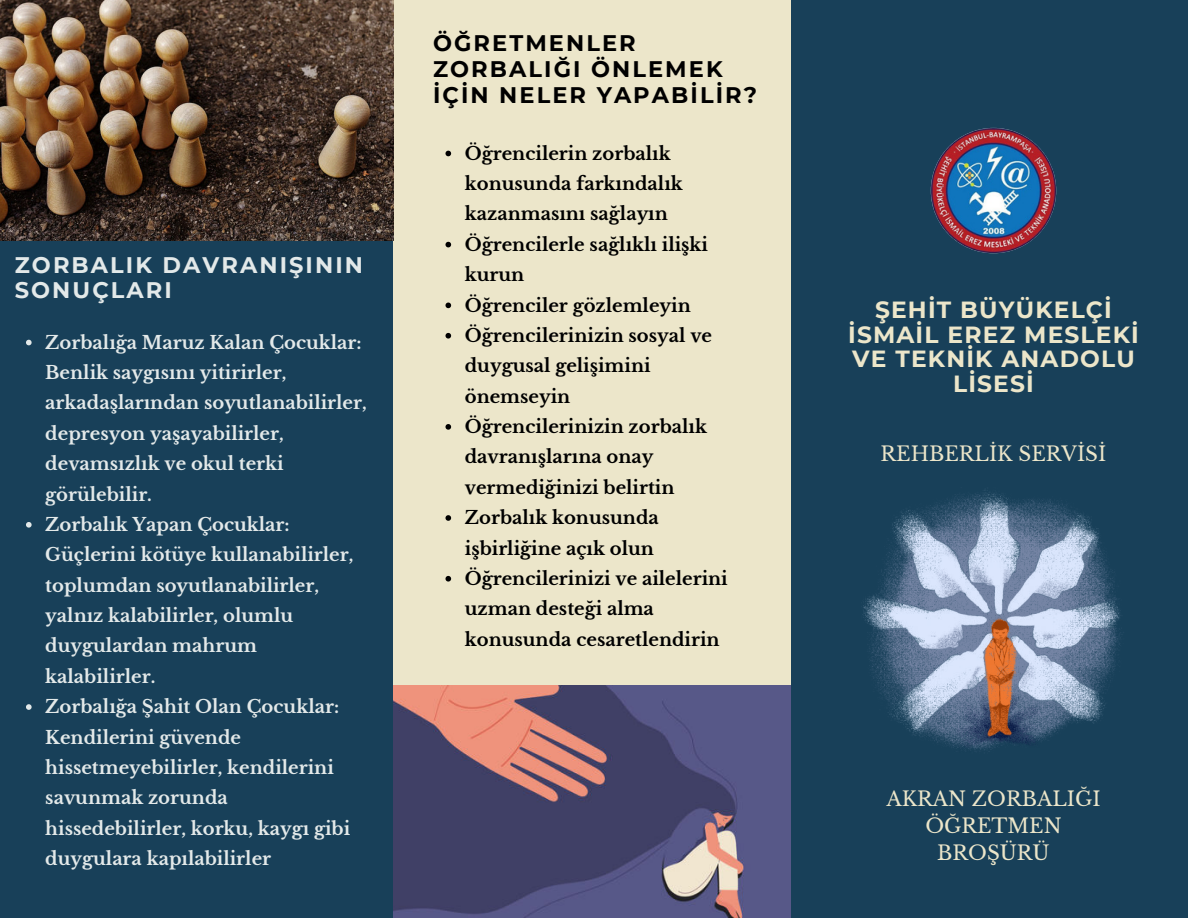
<style>
.page{position:relative;width:1188px;height:918px;background:#184059}
.page>*{position:absolute;margin:0;border:0;box-sizing:border-box;transform-origin:0 0}
.t1{font:700 23.4px/24.8px "Montserrat";letter-spacing:.05em;color:#ece6ca;text-align:center}
.t2{font:700 22.5px/25.8px "Montserrat";letter-spacing:.095em;color:#000}
.t3{font:700 22.5px/25.8px "Montserrat";letter-spacing:.095em;color:#e3e9e9}
.t4{font:19.95px/27px "Libre Baskerville";color:#ece6ca;text-align:center}
.t5{font:700 18px/30.3px "Libre Baskerville";color:#e3e9e9}
.t6{font:700 18px/30.3px "Libre Baskerville";color:#000}
</style>
<div class="page">
<div style="left:394px;top:0;width:397px;height:733px;background:#ece6ca"></div>
<img style="left:0;top:0;width:394px;height:240px">
<img style="left:394px;top:686px;width:397px;height:231px">
<img style="left:931px;top:128px;width:125px;height:125px;border-radius:50%">
<svg style="left:863px;top:490px;width:257px;height:260px"></svg>
<svg style="left:26px;top:340px;width:6px;height:5px"></svg>
<svg style="left:26px;top:522px;width:6px;height:6px"></svg>
<svg style="left:26px;top:704px;width:6px;height:6px"></svg>
<svg style="left:446px;top:151px;width:5px;height:5px"></svg>
<svg style="left:446px;top:242px;width:5px;height:5px"></svg>
<svg style="left:446px;top:303px;width:5px;height:5px"></svg>
<svg style="left:446px;top:333px;width:5px;height:6px"></svg>
<svg style="left:446px;top:424px;width:5px;height:6px"></svg>
<svg style="left:446px;top:515px;width:5px;height:6px"></svg>
<svg style="left:446px;top:576px;width:5px;height:6px"></svg>
<p class="t3" style="left:15px;top:251px;width:350px">ZORBALIK DAVRANIŞININ<br>SONUÇLARI</p>
<p class="t5" style="left:45px;top:327px;width:323px">Zorbalığa Maruz Kalan Çocuklar:<br>Benlik saygısını yitirirler, arkadaşlarından soyutlanabilirler, depresyon yaşayabilirler, devamsızlık ve okul terki görülebilir.<br>Zorbalık Yapan Çocuklar:<br>Güçlerini kötüye kullanabilirler, toplumdan soyutlanabilirler, yalnız kalabilirler, olumlu duygulardan mahrum kalabilirler.<br>Zorbalığa Şahit Olan Çocuklar:<br>Kendilerini güvende hissetmeyebilirler, kendilerini savunmak zorunda hissedebilirler, korku, kaygı gibi duygulara kapılabilirler</p>
<p class="t2" style="left:433px;top:29px;width:326px">ÖĞRETMENLER<br>ZORBALIĞI ÖNLEMEK<br>İÇİN NELER YAPABİLİR?</p>
<p class="t6" style="left:465px;top:138px;width:264px">Öğrencilerin zorbalık konusunda farkındalık kazanmasını sağlayın<br>Öğrencilerle sağlıklı ilişki kurun<br>Öğrenciler gözlemleyin<br>Öğrencilerinizin sosyal ve duygusal gelişimini önemseyin<br>Öğrencilerinizin zorbalık davranışlarına onay vermediğinizi belirtin<br>Zorbalık konusunda işbirliğine açık olun<br>Öğrencilerinizi ve ailelerini uzman desteği alma konusunda cesaretlendirin</p>
<p class="t1" style="left:848px;top:296px;width:292px">ŞEHİT BÜYÜKELÇİ<br>İSMAİL EREZ MESLEKİ<br>VE TEKNİK ANADOLU<br>LİSESİ</p>
<p class="t4" style="left:881px;top:440px;width:227px">REHBERLİK SERVİSİ</p>
<p class="t4" style="left:886px;top:785px;width:216px">AKRAN ZORBALIĞI<br>ÖĞRETMEN<br>BROŞÜRÜ</p>
</div>
